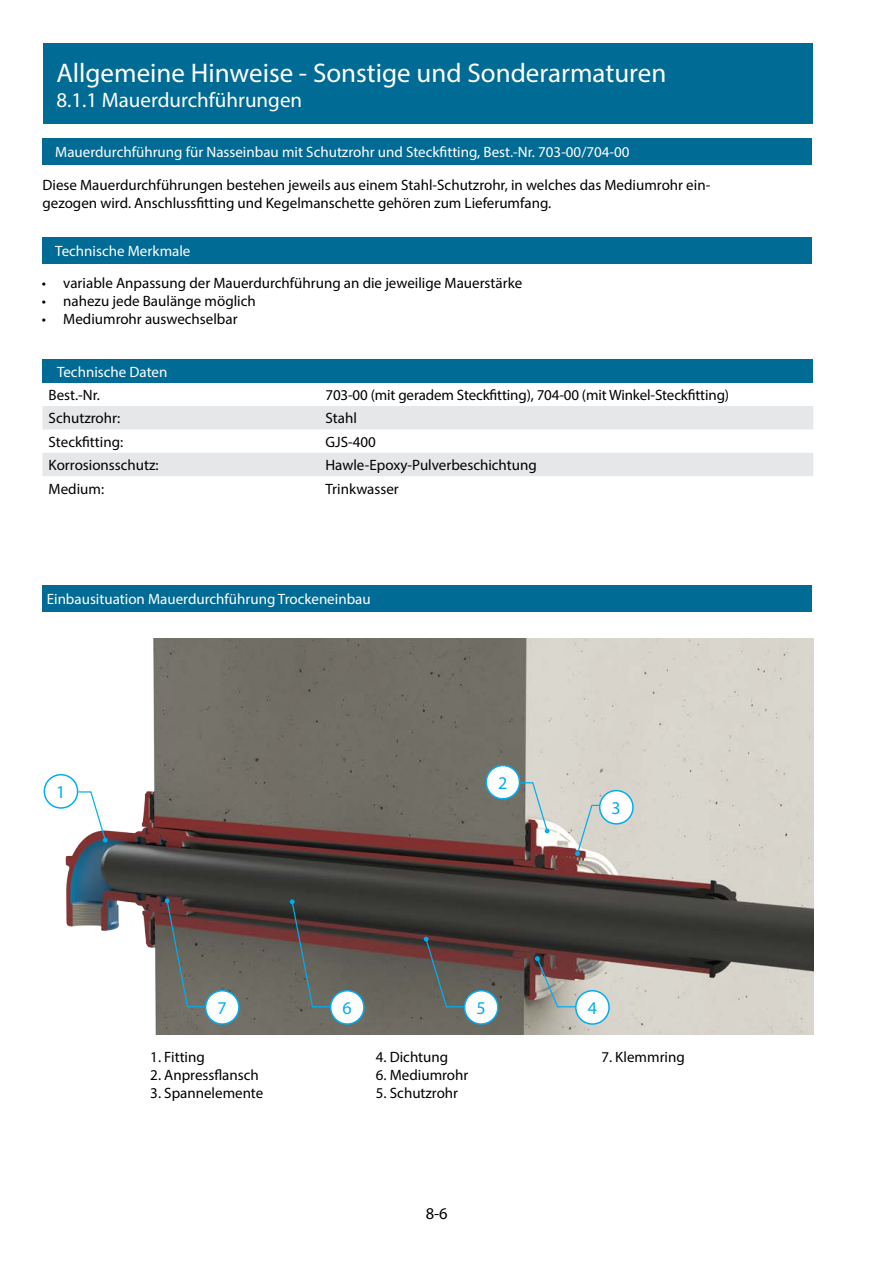
<style>
.page{position:relative;width:893px;height:1263px;background:#fff}
.page>*{position:absolute;margin:0;border:0;box-sizing:border-box;transform-origin:0 0}
.t1{font:27px "Myriad Pro";color:#fff}
.t2{font:21px "Myriad Pro";color:#fff}
.t3{font:18px "Myriad Pro";color:#00aeef}
.t4{font:16.5px "Myriad Pro";color:#000}
.t5{font:15px/18px "Myriad Pro";color:#000}
.t6{font:15px "Myriad Pro";color:#fff}
</style>
<div class="page">
<div style="left:43px;top:359px;width:770px;height:24px;background:#006b94"></div>
<svg style="left:43px;top:406px;width:770px;height:70px;fill:#e6e7e8"></svg>
<div style="left:44px;top:44px;width:769px;height:80px;background:#006b94"></div>
<img style="left:47px;top:639px;width:766px;height:395px">
<svg style="left:77px;top:791px;width:31px;height:51px"></svg>
<svg style="left:519px;top:781px;width:31px;height:52px;background:#afb2af"></svg>
<svg style="left:575px;top:804px;width:31px;height:52px;background:#cad0cc"></svg>
<svg style="left:535px;top:956px;width:41px;height:52px;background:#8c7c79"></svg>
<svg style="left:165px;top:898px;width:41px;height:110px;background:#635c58"></svg>
<svg style="left:290px;top:899px;width:41px;height:109px;background:#575350"></svg>
<svg style="left:424px;top:937px;width:41px;height:71px;background:#5d5552"></svg>
<div style="left:44px;top:775px;width:34px;height:33px;background:#fff;border-radius:50%"></div>
<div style="left:44px;top:774px;width:34px;height:35px;border:2px solid #00aeef;border-radius:50%"></div>
<div style="left:486px;top:765px;width:33px;height:34px;background:#fff;border-radius:50%"></div>
<div style="left:485px;top:765px;width:35px;height:34px;border:2px solid #00aeef;border-radius:50%"></div>
<div style="left:600px;top:790px;width:33px;height:34px;background:#fff;border-radius:50%"></div>
<div style="left:599px;top:790px;width:35px;height:35px;border:2px solid #00aeef;border-radius:50%"></div>
<div style="left:576px;top:991px;width:33px;height:33px;background:#fff;border-radius:50%"></div>
<div style="left:575px;top:990px;width:35px;height:35px;border:2px solid #00aeef;border-radius:50%"></div>
<div style="left:206px;top:991px;width:33px;height:33px;background:#fff;border-radius:50%"></div>
<div style="left:205px;top:990px;width:35px;height:35px;border:2px solid #00aeef;border-radius:50%"></div>
<div style="left:331px;top:991px;width:33px;height:33px;background:#fff;border-radius:50%"></div>
<div style="left:330px;top:990px;width:35px;height:35px;border:2px solid #00aeef;border-radius:50%"></div>
<div style="left:465px;top:991px;width:33px;height:33px;background:#fff;border-radius:50%"></div>
<div style="left:464px;top:990px;width:35px;height:35px;border:2px solid #00aeef;border-radius:50%"></div>
<div style="left:43px;top:138px;width:769px;height:27px;background:#006b94"></div>
<div style="left:43px;top:585px;width:769px;height:26px;background:#006b94"></div>
<div style="left:43px;top:237px;width:769px;height:27px;background:#006b94"></div>
<h1 class="t1" style="left:56px;top:56px;width:612px">Allgemeine Hinweise - Sonstige und Sonderarmaturen</h1>
<h2 class="t2" style="left:56px;top:87px;width:247px">8.1.1 Mauerdurchführungen</h2>
<p class="t6" style="left:55px;top:143px;width:576px">Mauerdurchführung für Nasseinbau mit Schutzrohr und Steckfitting, Best.-Nr. 703-00/704-00</p>
<p class="t5" style="left:43px;top:176px;width:669px">Diese Mauerdurchführungen bestehen jeweils aus einem Stahl-Schutzrohr, in welches das Mediumrohr ein&shy;gezogen wird. Anschlussfitting und Kegelmanschette gehören zum Lieferumfang.</p>
<p class="t6" style="left:55px;top:242px;width:137px">Technische Merkmale</p>
<p class="t5" style="left:42px;top:274px;width:482px">• variable Anpassung der Mauerdurchführung an die jeweilige Mauerstärke</p>
<p class="t5" style="left:42px;top:292px;width:215px">• nahezu jede Baulänge möglich</p>
<p class="t5" style="left:42px;top:310px;width:197px">• Mediumrohr auswechselbar</p>
<p class="t6" style="left:57px;top:362px;width:112px">Technische Daten</p>
<p class="t5" style="left:49px;top:386px;width:53px">Best.-Nr.</p>
<p class="t5" style="left:325px;top:386px;width:405px">703-00 (mit geradem Steckfitting), 704-00 (mit Winkel-Steckfitting)</p>
<p class="t5" style="left:49px;top:409px;width:73px">Schutzrohr:</p>
<p class="t5" style="left:325px;top:409px;width:33px">Stahl</p>
<p class="t5" style="left:49px;top:432px;width:76px">Steckfitting:</p>
<p class="t5" style="left:325px;top:432px;width:52px">GJS-400</p>
<p class="t5" style="left:49px;top:456px;width:112px">Korrosionsschutz:</p>
<p class="t5" style="left:325px;top:456px;width:213px">Hawle-Epoxy-Pulverbeschichtung</p>
<p class="t5" style="left:49px;top:479px;width:57px">Medium:</p>
<p class="t5" style="left:325px;top:479px;width:75px">Trinkwasser</p>
<p class="t6" style="left:47px;top:589px;width:325px">Einbausituation Mauerdurchführung Trockeneinbau</p>
<p class="t3" style="left:56px;top:781px;width:11px">1</p>
<p class="t3" style="left:498px;top:772px;width:11px">2</p>
<p class="t3" style="left:612px;top:797px;width:11px">3</p>
<p class="t3" style="left:217px;top:997px;width:11px">7</p>
<p class="t3" style="left:342px;top:997px;width:11px">6</p>
<p class="t3" style="left:476px;top:997px;width:11px">5</p>
<p class="t3" style="left:588px;top:997px;width:11px">4</p>
<p class="t5" style="left:150px;top:1047px;width:56px">1. Fitting</p>
<p class="t5" style="left:150px;top:1065px;width:110px">2. Anpressflansch</p>
<p class="t5" style="left:150px;top:1083px;width:115px">3. Spannelemente</p>
<p class="t5" style="left:376px;top:1047px;width:74px">4. Dichtung</p>
<p class="t5" style="left:376px;top:1065px;width:94px">6. Mediumrohr</p>
<p class="t5" style="left:376px;top:1083px;width:84px">5. Schutzrohr</p>
<p class="t4" style="left:426px;top:1203px;width:23px">8-6</p>
<p class="t5" style="left:601px;top:1047px;width:85px">7. Klemmring</p>
</div>
